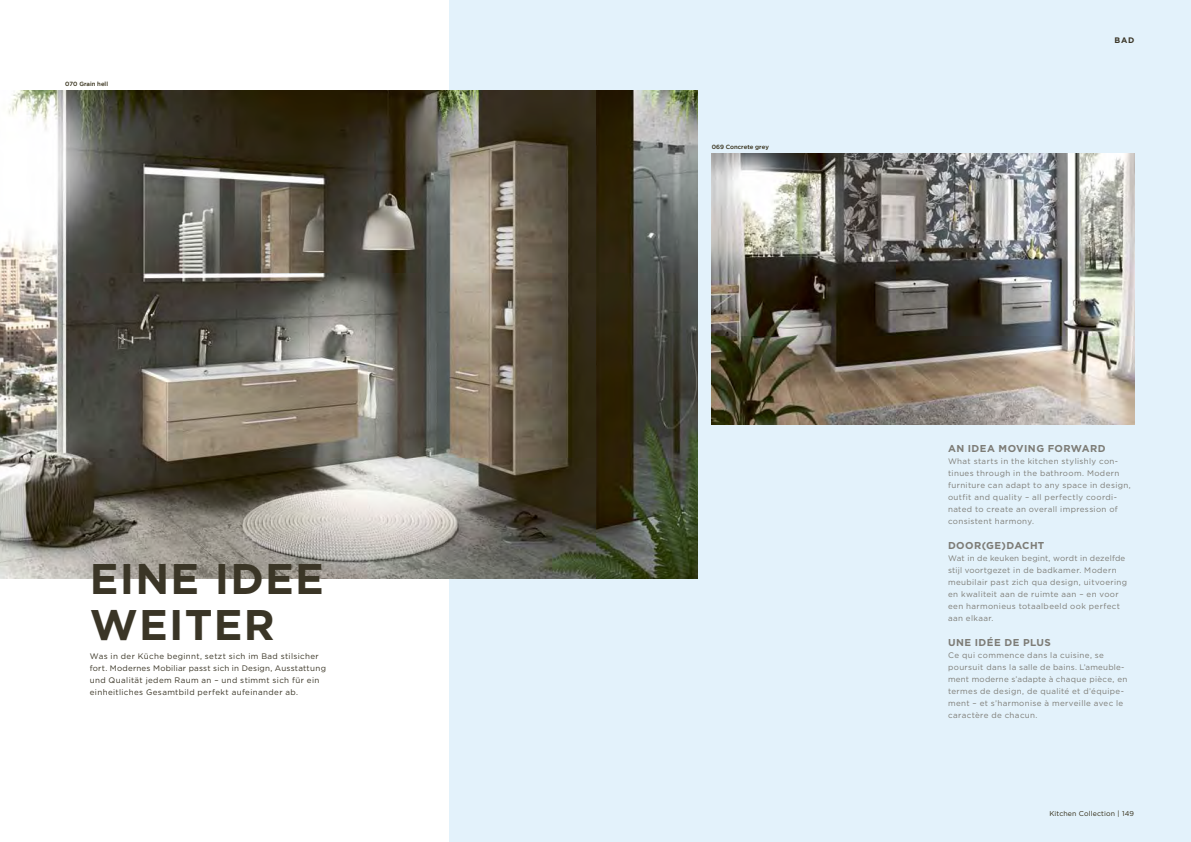
<style>
.page{position:relative;width:1191px;height:842px;background:#fff}
.page>*{position:absolute;margin:0;border:0;box-sizing:border-box;transform-origin:0 0}
.t1{font:700 42.8px/46.4px "Gotham";letter-spacing:.03em;color:#3a3526}
.t2{font:700 10px "Gotham";letter-spacing:.045em;color:#7d7c76}
.t3{font:8px/12px "Gotham";letter-spacing:.045em;color:#7d7c76}
.t4{font:8px/12px "Gotham";letter-spacing:.045em;color:#3a3526}
.t5{font:700 8px "Gotham";color:#3a3526}
.t6{font:7px "Gotham";letter-spacing:.02em;color:#2f2912}
.t7{font:500 6px "Gotham";color:#2f2912}
</style>
<div class="page">
<div style="left:595px;top:0;width:596px;height:842px;background:#e3f2fb"></div>
<div style="left:449px;top:0;width:146px;height:842px;background:#e3f2fb"></div>
<img style="left:711px;top:153px;width:423px;height:272px">
<img style="left:0;top:90px;width:697px;height:488px">
<p class="t7" style="left:65px;top:80px;width:44px">070 Grain hell</p>
<h1 class="t1" style="left:90px;top:555px;width:236px">EINE IDEE<br>WEITER</h1>
<p class="t4" style="left:90px;top:650px;width:238px">Was in der Küche beginnt, setzt sich im Bad stilsicher fort. Modernes Mobiliar passt sich in Design, Ausstattung und Qualität jedem Raum an – und stimmt sich für ein einheitliches Gesamtbild perfekt aufeinander ab.</p>
<p class="t7" style="left:711px;top:143px;width:59px">069 Concrete grey</p>
<p class="t5" style="left:1114px;top:34px;width:21px">BAD</p>
<p class="t2" style="left:948px;top:442px;width:159px">AN IDEA MOVING FORWARD</p>
<p class="t3" style="left:948px;top:455px;width:184px">What starts in the kitchen stylishly con&shy;tinues through in the bathroom. Modern furniture can adapt to any space in design, outfit and quality – all perfectly coordi&shy;nated to create an overall impression of consistent harmony.</p>
<p class="t2" style="left:948px;top:539px;width:98px">DOOR(GE)DACHT</p>
<p class="t3" style="left:948px;top:552px;width:181px">Wat in de keuken begint, wordt in dezelfde stijl voortgezet in de badkamer. Modern meubilair past zich qua design, uitvoering en kwaliteit aan de ruimte aan – en voor een harmonieus totaalbeeld ook perfect aan elkaar.</p>
<p class="t2" style="left:948px;top:636px;width:104px">UNE IDÉE DE PLUS</p>
<p class="t3" style="left:948px;top:649px;width:181px">Ce qui commence dans la cuisine, se poursuit dans la salle de bains. L’ameuble&shy;ment moderne s’adapte à chaque pièce, en termes de design, de qualité et d’équipe&shy;ment – et s’harmonise à merveille avec le caractère de chacun.</p>
<p class="t6" style="left:1049px;top:809px;width:86px">Kitchen Collection | 149</p>
</div>
